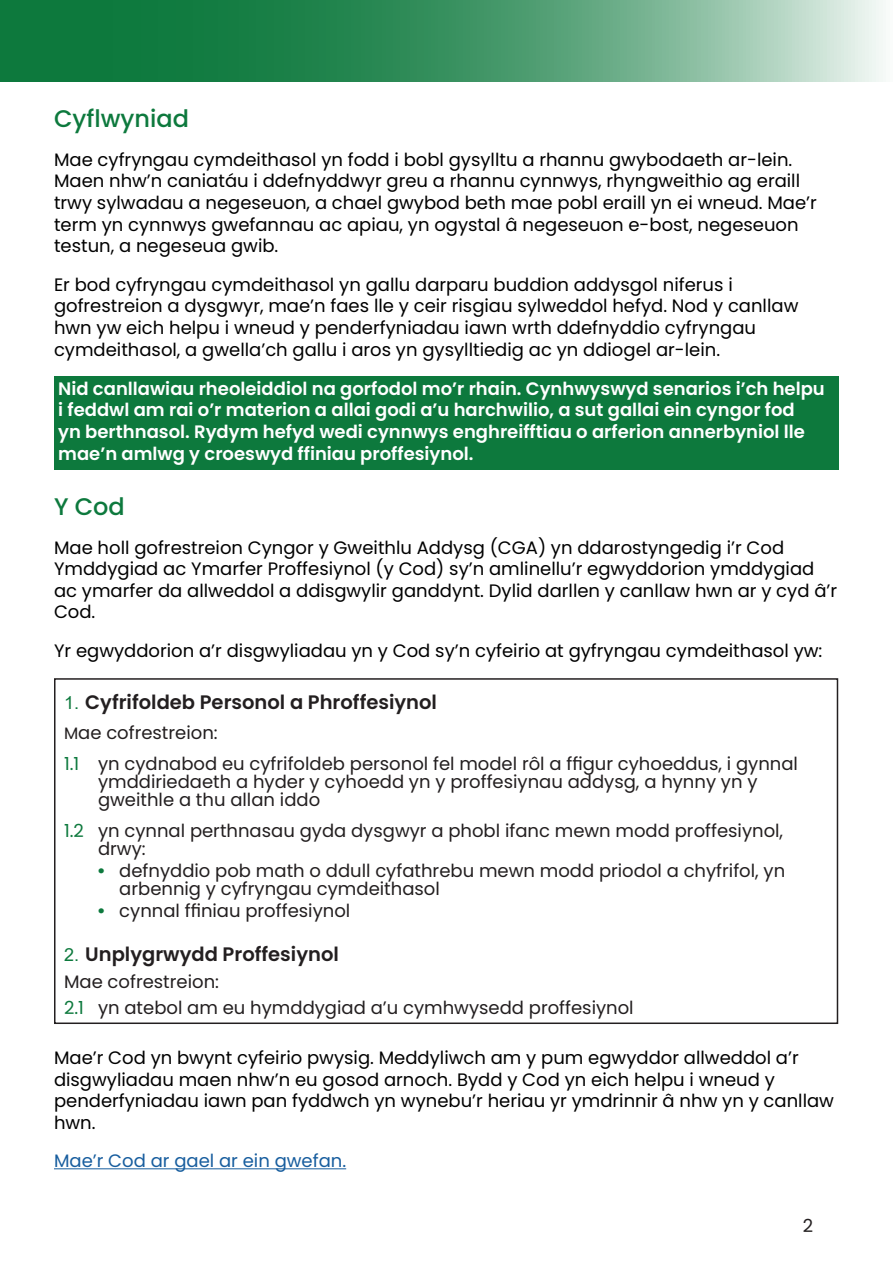
<style>
.page{position:relative;width:893px;height:1263px;background:#fff}
.page>*{position:absolute;margin:0;border:0;box-sizing:border-box;transform-origin:0 0}
.EWC_body{font:500 24px "Poppins";color:#0d793d}
.t1{font:600 19.5px "Poppins";color:#231f20}
.EWC_body-2{font:18px/21.6px "Poppins";color:#000}
.t2{font:18px/18px "Poppins";color:#231f20}
.EWC_body-3{font:600 18px/21.6px "Poppins";color:#fff}
.EWC_body-4{font:18px "Poppins";color:#175d9e}
.s1{font-family:"Arial";font-weight:400;font-size:18px;color:#0d793d}
.s2{font-size:16.5px}
.s3{color:#0d793d}
.s4{font-family:"Arial";font-weight:700;color:#0d793d}
</style>
<div class="page">
<svg style="left:0;top:0;width:883px;height:81px;background:#4f9d71"></svg>
<div style="left:54px;top:678px;width:784px;height:346px;border:2px solid #231f20"></div>
<div style="left:54px;top:376px;width:785px;height:93px;background:#0d793d"></div>
<hr style="left:54px;top:1168px;width:292px;height:1px;background:#175d9e">
<p class="EWC_body" style="left:54px;top:105px;width:137px">Cyflwyniad</p>
<p class="EWC_body-2" style="left:54px;top:149px;width:764px">Mae cyfryngau cymdeithasol yn fodd i bobl gysylltu a rhannu gwybodaeth ar-lein.<br>Maen nhw’n caniatáu i ddefnyddwyr greu a rhannu cynnwys, rhyngweithio ag eraill trwy sylwadau a negeseuon, a chael gwybod beth mae pobl eraill yn ei wneud. Mae’r term yn cynnwys gwefannau ac apiau, yn ogystal â negeseuon e-bost, negeseuon testun, a negeseua gwib.</p>
<p class="EWC_body-2" style="left:54px;top:274px;width:746px">Er bod cyfryngau cymdeithasol yn gallu darparu buddion addysgol niferus i gofrestreion a dysgwyr, mae’n faes lle y ceir risgiau sylweddol hefyd. Nod y canllaw hwn yw eich helpu i wneud y penderfyniadau iawn wrth ddefnyddio cyfryngau cymdeithasol, a gwella’ch gallu i aros yn gysylltiedig ac yn ddiogel ar-lein.</p>
<p class="EWC_body-3" style="left:58px;top:378px;width:768px">Nid canllawiau rheoleiddiol na gorfodol mo’r rhain. Cynhwyswyd senarios i’ch helpu i feddwl am rai o’r materion a allai godi a’u harchwilio, a sut gallai ein cyngor fod<br>yn berthnasol. Rydym hefyd wedi cynnwys enghreifftiau o arferion annerbyniol lle mae’n amlwg y croeswyd ffiniau proffesiynol.</p>
<p class="EWC_body" style="left:54px;top:493px;width:72px">Y Cod</p>
<p class="EWC_body-2" style="left:54px;top:537px;width:785px">Mae holl gofrestreion Cyngor y Gweithlu Addysg (CGA) yn ddarostyngedig i’r Cod Ymddygiad ac Ymarfer Proffesiynol (y Cod) sy’n amlinellu’r egwyddorion ymddygiad ac ymarfer da allweddol a ddisgwylir ganddynt. Dylid darllen y canllaw hwn ar y cyd â’r Cod.</p>
<p class="EWC_body-2" style="left:54px;top:640px;width:770px">Yr egwyddorion a’r disgwyliadau yn y Cod sy’n cyfeirio at gyfryngau cymdeithasol yw:</p>
<p class="t1" style="left:64px;top:690px;width:375px"><span class="s1">1.</span> Cyfrifoldeb Personol a Phroffesiynol</p>
<p class="t2" style="left:64px;top:724px;width:155px"><span class="s2">M</span>ae cofrestreion:</p>
<p class="t2" style="left:98px;top:755px;width:701px;text-indent:-34px"><span class="s3">1.1</span> yn cydnabod eu cyfrifoldeb personol fel model rôl a ffigur cyhoeddus, i gynnal ymddiriedaeth a hyder y cyhoedd yn y proffesiynau addysg, a hynny yn y gweithle a thu allan iddo</p>
<p class="t2" style="left:98px;top:822px;width:687px;text-indent:-34px"><span class="s3">1.2</span> yn cynnal perthnasau gyda dysgwyr a phobl ifanc mewn modd proffesiynol, drwy:</p>
<p class="t2" style="left:119px;top:862px;width:667px;text-indent:-21px"><span class="s4">•</span> defnyddio pob math o ddull cyfathrebu mewn modd priodol a chyfrifol, yn arbennig y cyfryngau cymdeithasol</p>
<p class="t2" style="left:98px;top:902px;width:254px"><span class="s4">•</span> cynnal ffiniau proffesiynol</p>
<p class="t1" style="left:64px;top:943px;width:276px"><span class="s1">2.</span> Unplygrwydd Proffesiynol</p>
<p class="t2" style="left:64px;top:972px;width:156px">Mae cofrestreion:</p>
<p class="t2" style="left:64px;top:999px;width:571px"><span class="s3">2.1</span> yn atebol am eu hymddygiad a’u cymhwysedd proffesiynol</p>
<p class="EWC_body-2" style="left:54px;top:1047px;width:781px">Mae’r Cod yn bwynt cyfeirio pwysig. Meddyliwch am y pum egwyddor allweddol a’r disgwyliadau maen nhw’n eu gosod arnoch. Bydd y Cod yn eich helpu i wneud y penderfyniadau iawn pan fyddwch yn wynebu’r heriau yr ymdrinnir â nhw yn y canllaw hwn.</p>
<p class="EWC_body-4" style="left:54px;top:1151px;width:294px">Mae’r Cod ar gael ar ein gwefan.</p>
<p class="t2" style="left:803px;top:1216px;width:12px">2</p>
</div>
